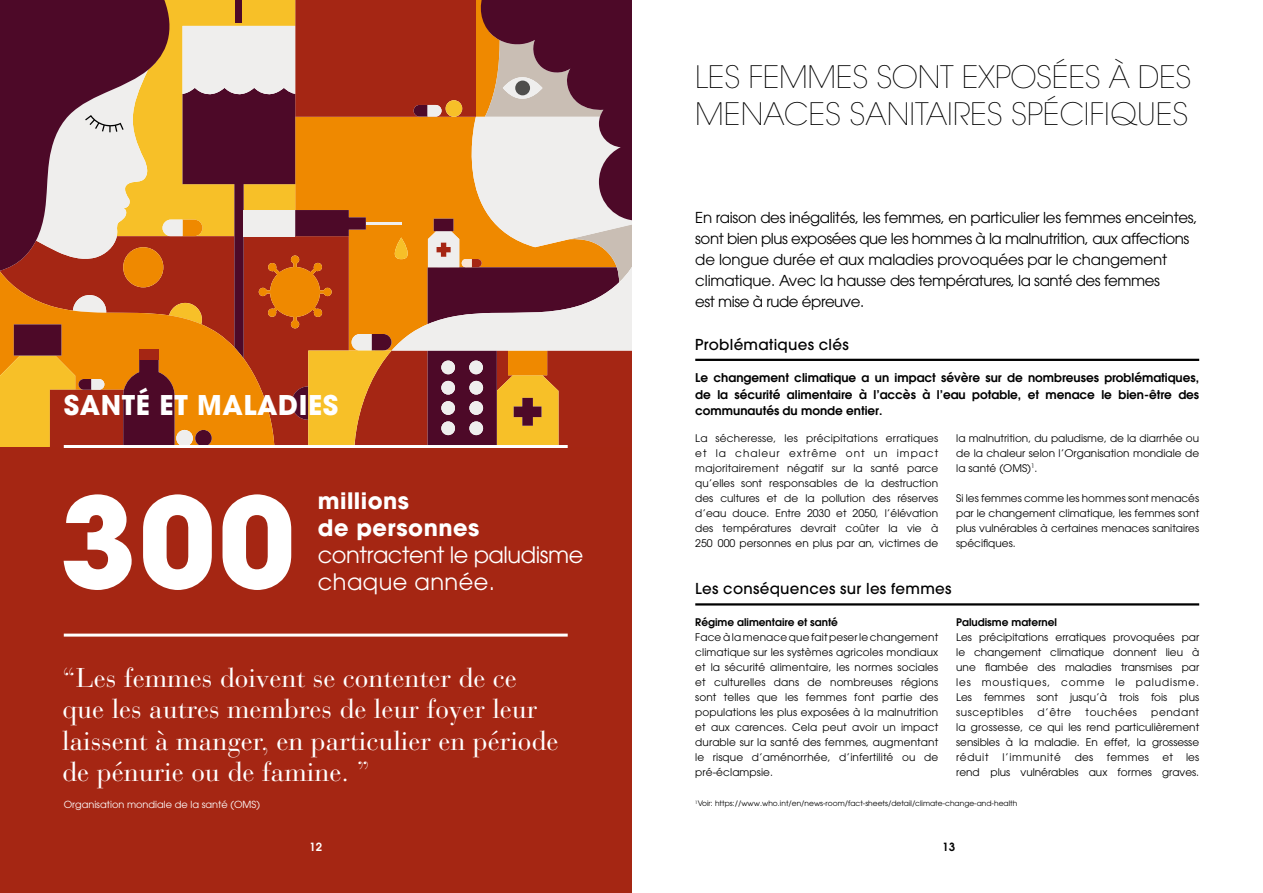
<style>
.page{position:relative;width:1263px;height:893px;background:#fff}
.page>*{position:absolute;margin:0;border:0;box-sizing:border-box;transform-origin:0 0}
.t1{font:700 124.5px "Avant Garde";color:#fff}
.t2{font:200 30.75px/36.9px "Avant Garde";color:#000}
.t3{font:27px/31.5px "Bauer Bodoni";color:#fff}
.t4{font:700 27px "Avant Garde";letter-spacing:.02em;color:#fff}
.t5{font:22.5px/27px "Avant Garde LT";letter-spacing:-.02em;color:#fff}
.t6{font:700 22.5px/27px "Avant Garde";letter-spacing:.02em;color:#fff}
.t7{font:15px/21px "Avant Garde LT";letter-spacing:-.02em;color:#000}
.t8{font:500 15px "Avant Garde";letter-spacing:.02em;color:#000}
.t9{font:600 12px/16.5px "Avant Garde LT";color:#000;text-align:justify}
.t10{font:600 11.25px "Avant Garde LT";color:#fff}
.t11{font:600 11.25px "Avant Garde LT";color:#000}
.t12{font:10.5px/15px "Avant Garde LT";color:#000;text-align:justify}
.t13{font:600 10.5px "Avant Garde LT";color:#000}
.t14{font:10.5px "Avant Garde LT";letter-spacing:.06em;color:#000}
.t15{font:10.5px "Avant Garde LT";letter-spacing:.05em;color:#000}
.t16{font:9.75px "Avant Garde LT";color:#fff}
.t17{font:7.5px "Avant Garde LT";color:#000}
</style>
<div class="page">
<div style="left:0;top:0;width:631px;height:893px;background:#a52613"></div>
<svg style="left:0;top:0;width:631px;height:446px"></svg>
<svg style="left:0;top:0;width:177px;height:275px;background:#9c675a"></svg>
<hr style="left:64px;top:634px;width:504px;height:3px;background:#fff">
<hr style="left:64px;top:445px;width:504px;height:3px;background:#fff">
<hr style="left:695px;top:359px;width:504px;height:2px;background:#000">
<hr style="left:695px;top:603px;width:504px;height:2px;background:#000">
<h2 class="t2" style="left:695px;top:59px;width:498px">LES FEMMES SONT EXPOSÉES À DES<br>MENACES SANITAIRES SPÉCIFIQUES</h2>
<p class="t7" style="left:695px;top:207px;width:504px">En raison des inégalités, les femmes, en particulier les femmes enceintes, sont bien plus exposées que les hommes à la malnutrition, aux affections de longue durée et aux maladies provoquées par le changement climatique. Avec la hausse des températures, la santé des femmes<br>est mise à rude épreuve.</p>
<h3 class="t4" style="left:64px;top:388px;width:276px">SANTÉ ET MALADIES</h3>
<h1 class="t1" style="left:60px;top:462px;width:237px">300</h1>
<h3 class="t6" style="left:318px;top:487px;width:163px">millions<br>de personnes</h3>
<h3 class="t5" style="left:318px;top:541px;width:267px">contractent le paludisme chaque année.</h3>
<h3 class="t3" style="left:62px;top:662px;width:498px">“Les femmes doivent se contenter de ce que les autres membres de leur foyer leur laissent à manger, en particulier en période de pénurie ou de famine. ”</h3>
<p class="t16" style="left:64px;top:798px;width:198px">Organisation mondiale de la santé (OMS)</p>
<h3 class="t8" style="left:695px;top:335px;width:155px">Problématiques clés</h3>
<p class="t9" style="left:695px;top:369px;width:505px">Le changement climatique a un impact sévère sur de nombreuses problématiques, de la sécurité alimentaire à l’accès à l’eau potable, et menace le bien-être des communautés du monde entier.</p>
<p class="t12" style="left:695px;top:430px;width:244px">La sécheresse, les précipitations erratiques et la chaleur extrême ont un impact majoritairement négatif sur la santé parce qu’elles sont responsables de la destruction des cultures et de la pollution des réserves d’eau douce. Entre 2030 et 2050, l’élévation des températures devrait coûter la vie à 250 000 personnes en plus par an, victimes de</p>
<p class="t12" style="left:956px;top:430px;width:244px">la malnutrition, du paludisme, de la diarrhée ou de la chaleur selon l’Organisation mondiale de la santé (OMS)<sup>1</sup>.</p>
<p class="t12" style="left:956px;top:490px;width:244px">Si les femmes comme les hommes sont menacés par le changement climatique, les femmes sont plus vulnérables à certaines menaces sanitaires spécifiques.</p>
<h3 class="t8" style="left:695px;top:580px;width:258px">Les conséquences sur les femmes</h3>
<p class="t13" style="left:695px;top:615px;width:144px">Régime alimentaire et santé</p>
<p class="t12" style="left:695px;top:629px;width:244px">Face à la menace que fait peser le changement climatique sur les systèmes agricoles mondiaux et la sécurité alimentaire, les normes sociales et culturelles dans de nombreuses régions sont telles que les femmes font partie des populations les plus exposées à la malnutrition et aux carences. Cela peut avoir un impact durable sur la santé des femmes, augmentant le risque d’aménorrhée, d’infertilité ou de pré-éclampsie.</p>
<p class="t13" style="left:956px;top:615px;width:102px">Paludisme maternel</p>
<p class="t12" style="left:956px;top:629px;width:244px">Les précipitations erratiques provoquées par le changement climatique donnent lieu à une flambée des maladies transmises par les moustiques, comme le paludisme.<br>Les femmes sont jusqu’à trois fois plus susceptibles</p>
<p class="t12" style="left:1037px;top:705px;width:35px">d’être</p>
<p class="t15" style="left:1085px;top:706px;width:53px">touchées</p>
<p class="t12" style="left:956px;top:705px;width:244px;text-indent:195px">pendant la grossesse, ce qui les rend particulièrement sensibles à la maladie. En effet, la grossesse réduit</p>
<p class="t14" style="left:1002px;top:751px;width:60px">l’immunité</p>
<p class="t12" style="left:1075px;top:750px;width:20px">des</p>
<p class="t12" style="left:1107px;top:750px;width:44px">femmes</p>
<p class="t12" style="left:1162px;top:750px;width:12px">et</p>
<p class="t12" style="left:956px;top:750px;width:244px;text-align:right">les<br>rend plus vulnérables aux formes graves.</p>
<p class="t17" style="left:695px;top:799px;width:323px"><sup>1</sup>Voir: https://www.who.int/en/news-room/fact-sheets/detail/climate-change-and-health</p>
<p class="t10" style="left:309px;top:839px;width:14px">12</p>
<p class="t11" style="left:942px;top:839px;width:14px">13</p>
</div>
